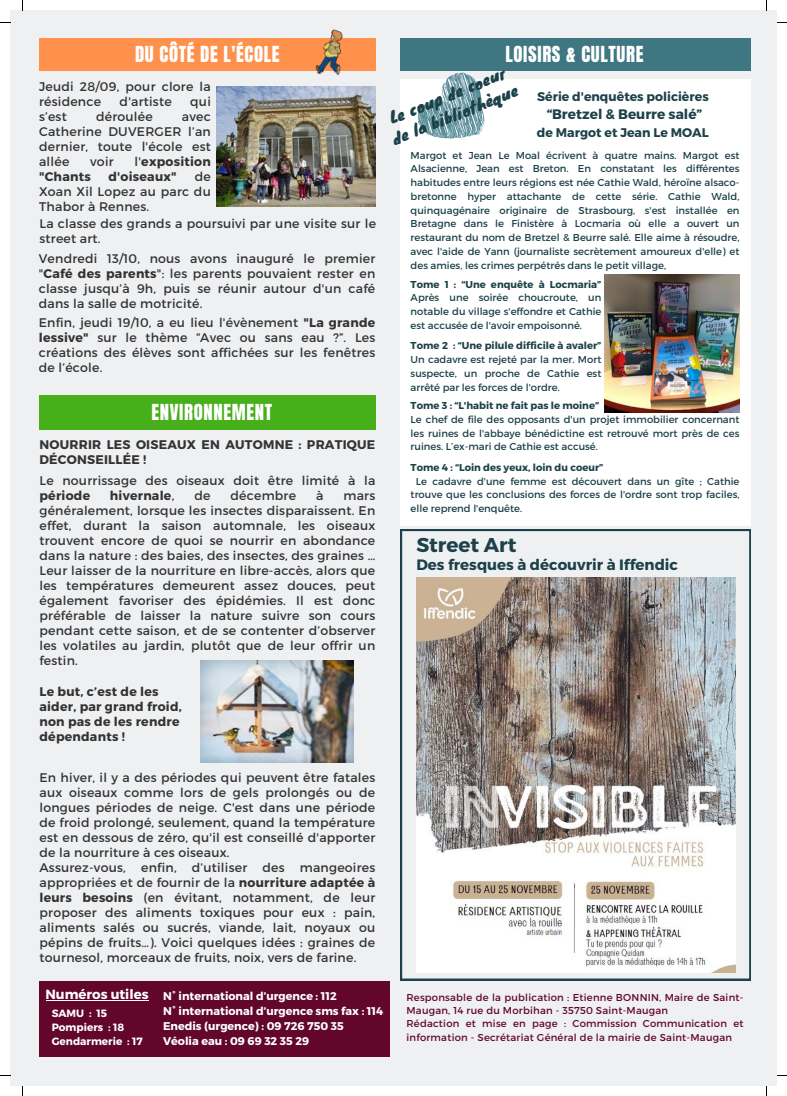
<style>
.page{position:relative;width:787px;height:1096px;background:#fff}
.page>*{position:absolute;margin:0;border:0;box-sizing:border-box;transform-origin:0 0}
.t1{font:700 20px "Montserrat";color:#1c4149}
.t2{font:18.75px "Anton";letter-spacing:.035em;color:#fff}
.t3{font:15.38px "Knewave";color:#1c4149}
.t4{font:700 15px "Montserrat";color:#1c4149}
.t5{font:700 13.75px "Montserrat";color:#1c4149}
.t6{font:700 13.25px "Montserrat";color:#fff}
.t7{font:12.5px/15px "Montserrat";letter-spacing:.02em;color:#333;text-align:justify}
.t8{font:700 12.5px/15px "Montserrat";letter-spacing:.02em;color:#333}
.t9{font:700 12.5px "Montserrat";color:#1c4149}
.t10{font:700 11.12px "Montserrat";color:#fff}
.t11{font:700 10.5px "Montserrat";color:#fff}
.t12{font:10px/13.8px "Montserrat";color:#1c4149;text-align:justify}
.t13{font:10px/13.4px "Montserrat";letter-spacing:.02em;color:#62062c}
.t14{font:700 10px "Montserrat";color:#1c4149}
.s1{font-weight:400}
.s2{font-weight:700}
</style>
<div class="page">
<div style="left:10px;top:10px;width:767px;height:1076px;background:#eff0f2"></div>
<div style="left:39px;top:38px;width:337px;height:32px;background:#ff914d"></div>
<img style="left:314px;top:29px;width:39px;height:47px">
<div style="left:39px;top:395px;width:337px;height:34px;background:#46af19"></div>
<div style="left:400px;top:38px;width:350px;height:32px;background:#3e7682"></div>
<div style="left:400px;top:79px;width:350px;height:446px;background:#fff"></div>
<svg style="left:410px;top:70px;width:95px;height:69px"></svg>
<img style="left:605px;top:274px;width:135px;height:138px">
<svg style="left:400px;top:529px;width:351px;height:451px"></svg>
<img style="left:416px;top:577px;width:320px;height:395px">
<img style="left:216px;top:87px;width:160px;height:120px">
<div style="left:39px;top:980px;width:351px;height:76px;background:#62062c"></div>
<hr style="left:46px;top:999px;width:102px;height:1px;background:#fff">
<img style="left:200px;top:660px;width:154px;height:102px">
<p class="t2" style="left:135px;top:40px;width:146px">DU CÔTÉ DE L'ÉCOLE</p>
<p class="t2" style="left:505px;top:40px;width:139px">LOISIRS &amp; CULTURE</p>
<p class="t3" style="left:385px;top:107px;width:125px;rotate:-22deg">Le coup de coeur</p>
<p class="t7" style="left:39px;top:78px;width:173px">Jeudi 28/09, pour clore la résidence</p>
<p class="t3" style="left:388px;top:128px;width:135px;rotate:-22deg">de la bibliothèque</p>
<p class="t9" style="left:537px;top:88px;width:173px">Série d'enquêtes policières</p>
<p class="t7" style="left:120px;top:93px;width:54px">d'artiste</p>
<p class="t7" style="left:190px;top:93px;width:22px">qui</p>
<p class="t5" style="left:547px;top:105px;width:157px">“Bretzel &amp; Beurre salé”</p>
<p class="t9" style="left:537px;top:125px;width:173px">de Margot et Jean Le MOAL</p>
<p class="t12" style="left:411px;top:148px;width:330px">Margot et Jean Le Moal écrivent à quatre mains. Margot est Alsacienne, Jean est Breton. En constatant les différentes habitudes entre leurs régions est née Cathie Wald, héroïne alsaco&shy;bretonne hyper attachante de cette série. Cathie Wald, quinquagénaire originaire de Strasbourg, s'est installée en Bretagne dans le Finistère à Locmaria où elle a ouvert un restaurant du nom de Bretzel &amp; Beurre salé. Elle aime à résoudre, avec l'aide de Yann (journaliste secrètement amoureux d'elle) et des amies, les crimes perpétrés dans le petit village,</p>
<p class="t7" style="left:39px;top:108px;width:29px">s’est</p>
<p class="t7" style="left:96px;top:108px;width:58px">déroulée</p>
<p class="t7" style="left:39px;top:108px;width:173px;text-indent:143px">avec Catherine DUVERGER l’an dernier, toute l'école est allée</p>
<p class="t7" style="left:90px;top:153px;width:25px">voir</p>
<p class="t8" style="left:134px;top:153px;width:78px"><span class="s1">l'</span>exposition</p>
<p class="t8" style="left:39px;top:168px;width:53px">"Chants</p>
<p class="t8" style="left:108px;top:168px;width:70px">d'oiseaux"</p>
<p class="t7" style="left:39px;top:168px;width:173px;text-indent:156px">de Xoan Xil Lopez au parc du Thabor à Rennes.</p>
<p class="t7" style="left:39px;top:215px;width:338px">La classe des grands a poursuivi par une visite sur le street art.</p>
<p class="t7" style="left:39px;top:250px;width:338px">Vendredi 13/10, nous avons inauguré le premier "<span class="s2">Café des parents</span>": les parents pouvaient rester en classe jusqu’à 9h, puis se réunir autour d'un café dans la salle de motricité.</p>
<p class="t7" style="left:39px;top:315px;width:338px">Enfin, jeudi 19/10, a eu lieu l'évènement <span class="s2">"La grande lessive"</span> sur le thème “Avec ou sans eau ?”. Les créations des élèves sont affichées sur les fenêtres de l’école.</p>
<p class="t12" style="left:411px;top:276px;width:192px"><span class="s2">Tome 1 : “Une enquête à Locmaria” </span>Après une soirée choucroute, un notable du village s'effondre et Cathie est accusée de l'avoir empoisonné.</p>
<p class="t12" style="left:411px;top:338px;width:192px"><span class="s2">Tome 2 : “Une pilule difficile à avaler” </span>Un cadavre est rejeté par la mer. Mort suspecte, un proche de Cathie est arrêté par les forces de l'ordre.</p>
<p class="t14" style="left:411px;top:399px;width:190px">Tome 3 : “L'habit ne fait pas le moine”</p>
<p class="t12" style="left:411px;top:412px;width:330px">Le chef de file des opposants d'un projet immobilier concernant les ruines de l'abbaye bénédictine est retrouvé mort près de ces ruines. L’ex-mari de Cathie est accusé.</p>
<p class="t14" style="left:411px;top:460px;width:194px">Tome 4 : “Loin des yeux, loin du coeur”</p>
<p class="t12" style="left:411px;top:473px;width:330px;text-indent:5px">Le cadavre d'une femme est découvert dans un gîte ; Cathie trouve que les conclusions des forces de l'ordre sont trop faciles, elle reprend l'enquête.</p>
<p class="t1" style="left:416px;top:532px;width:102px">Street Art</p>
<p class="t4" style="left:416px;top:555px;width:263px">Des fresques à découvrir à Iffendic</p>
<p class="t2" style="left:151px;top:399px;width:122px">ENVIRONNEMENT</p>
<p class="t8" style="left:39px;top:436px;width:337px">NOURRIR LES OISEAUX EN AUTOMNE : PRATIQUE<br>DÉCONSEILLÉE !</p>
<p class="t7" style="left:39px;top:472px;width:337px">Le nourrissage des oiseaux doit être limité à la <span class="s2">période</span></p>
<p class="t8" style="left:110px;top:487px;width:66px">hivernale<span class="s1">,</span></p>
<p class="t7" style="left:194px;top:487px;width:18px">de</p>
<p class="t7" style="left:230px;top:487px;width:67px">décembre</p>
<p class="t7" style="left:316px;top:487px;width:9px">à</p>
<p class="t7" style="left:39px;top:487px;width:337px;text-indent:304px">mars généralement, lorsque les insectes disparaissent. En effet, durant la saison automnale, les oiseaux trouvent encore de quoi se nourrir en abondance dans la nature : des baies, des insectes, des graines … Leur laisser de la nourriture en libre-accès, alors que les températures demeurent assez douces, peut également favoriser des épidémies. Il est donc préférable de laisser la nature suivre son cours pendant cette saison, et de se contenter d’observer les volatiles au jardin, plutôt que de leur offrir un festin.</p>
<p class="t8" style="left:39px;top:683px;width:121px">Le but, c’est de les</p>
<p class="t8" style="left:39px;top:698px;width:144px">aider, par grand froid,</p>
<p class="t8" style="left:39px;top:713px;width:142px">non pas de les rendre</p>
<p class="t8" style="left:39px;top:728px;width:87px">dépendants !</p>
<p class="t7" style="left:39px;top:769px;width:337px">En hiver, il y a des périodes qui peuvent être fatales aux oiseaux comme lors de gels prolongés ou de longues périodes de neige. C'est dans une période de froid prolongé, seulement, quand la température est en dessous de zéro, qu'il est conseillé d'apporter de la nourriture à ces oiseaux.</p>
<p class="t7" style="left:39px;top:859px;width:337px">Assurez-vous, enfin, d’utiliser des mangeoires appropriées et de fournir de la <span class="s2">nourriture adaptée à leurs besoins</span> (en évitant, notamment, de leur proposer des aliments toxiques pour eux : pain, aliments salés ou sucrés, viande, lait, noyaux ou pépins de fruits…). Voici quelques idées : graines de tournesol, morceaux de fruits, noix, vers de farine.</p>
<p class="t6" style="left:46px;top:985px;width:105px">Numéros utiles</p>
<p class="t13" style="left:406px;top:989px;width:339px">Responsable de la publication : Etienne BONNIN, Maire de Saint-<br>Maugan, 14 rue du Morbihan - 35750 Saint-Maugan</p>
<p class="t13" style="left:406px;top:1016px;width:339px">Rédaction et mise en page : Commission Communication et information - Secrétariat Général de la mairie de Saint-Maugan</p>
<p class="t10" style="left:163px;top:988px;width:175px">N° international d’urgence : 112</p>
<p class="t10" style="left:163px;top:1003px;width:222px">N° international d’urgence sms fax : 114</p>
<p class="t10" style="left:163px;top:1018px;width:182px">Enedis (urgence) : 09 726 750 35</p>
<p class="t10" style="left:163px;top:1034px;width:148px">Véolia eau : 09 69 32 35 29</p>
<p class="t11" style="left:52px;top:1005px;width:57px">SAMU : 15</p>
<p class="t11" style="left:52px;top:1020px;width:74px">Pompiers : 18</p>
<p class="t11" style="left:52px;top:1034px;width:93px">Gendarmerie : 17</p>
</div>
